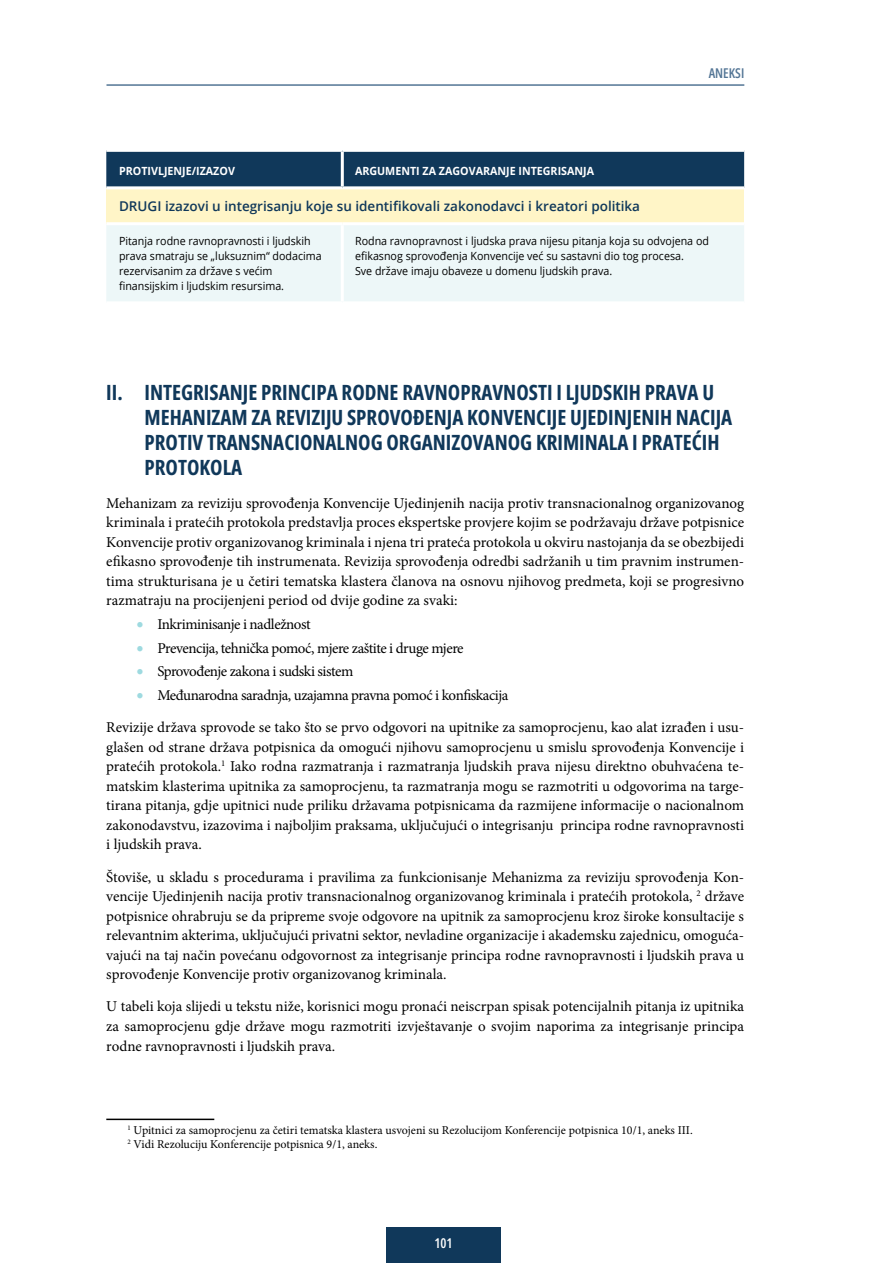
<style>
.page{position:relative;width:893px;height:1263px;background:#fff}
.page>*{position:absolute;margin:0;border:0;box-sizing:border-box;transform-origin:0 0}
.t1{font:700 21px/25.2px "Open Sans Condensed";color:#10385a}
.t2{font:15px/19.5px "Minion Pro";letter-spacing:-.01em;color:#000;text-align:justify}
.t3{font:15px "Minion Pro";letter-spacing:-.03em;color:#000}
.t4{font:15px "Minion Pro";letter-spacing:-.035em;color:#000}
.t5{font:600 13.5px "Open Sans";color:#10385a}
.t6{font:600 13.5px "Open Sans Condensed";color:#537595}
.t7{font:600 13.5px "Open Sans Condensed";color:#fff}
.t8{font:12px/14.4px "Minion Pro";color:#000}
.t9{font:11.25px/15px "Open Sans";color:#000;scale:.95 1}
.t10{font:700 11.25px "Open Sans";color:#fff;scale:.95 1}
.s1{font-weight:700;font-size:19.5px;color:#9edae0}
</style>
<div class="page">
<hr style="left:106px;top:84px;width:638px;height:2px;background:#537595">
<div style="left:386px;top:1227px;width:115px;height:36px;background:#10385a"></div>
<div style="left:106px;top:152px;width:638px;height:34px;background:#10385a"></div>
<div style="left:106px;top:188px;width:638px;height:36px;background:#fff5c7"></div>
<div style="left:106px;top:225px;width:638px;height:76px;background:#edf7f8"></div>
<hr style="left:341px;top:152px;width:3px;height:34px;background:#fff">
<hr style="left:342px;top:186px;width:402px;height:3px;background:#fff">
<hr style="left:106px;top:222px;width:236px;height:3px;background:#fff">
<hr style="left:342px;top:222px;width:402px;height:3px;background:#fff">
<hr style="left:341px;top:225px;width:3px;height:76px;background:#fff">
<hr style="left:106px;top:186px;width:236px;height:3px;background:#fff">
<hr style="left:106px;top:1118px;width:108px;height:2px;background:#000">
<p class="t6" style="left:709px;top:64px;width:37px">ANEKSI</p>
<p class="t10" style="left:119px;top:163px;width:123px">PROTIVLJENJE/IZAZOV</p>
<p class="t10" style="left:355px;top:163px;width:253px">ARGUMENTI ZA ZAGOVARANJE INTEGRISANJA</p>
<p class="t5" style="left:119px;top:197px;width:523px">DRUGI izazovi u integrisanju koje su identifikovali zakonodavci i kreatori politika</p>
<p class="t9" style="left:119px;top:233px;width:215px">Pitanja rodne ravnopravnosti i ljudskih prava smatraju se „luksuznim“ dodacima rezervisanim za države s većim finansijskim i ljudskim resursima.</p>
<p class="t9" style="left:355px;top:233px;width:374px">Rodna ravnopravnost i ljudska prava nijesu pitanja koja su odvojena od efikasnog sprovođenja Konvencije već su sastavni dio tog procesa.<br>Sve države imaju obaveze u domenu ljudskih prava.</p>
<h1 class="t1" style="left:145px;top:379px;width:589px;text-indent:-38px">II. INTEGRISANJE PRINCIPA RODNE RAVNOPRAVNOSTI I LJUDSKIH PRAVA U MEHANIZAM ZA REVIZIJU SPROVOĐENJA KONVENCIJE UJEDINJENIH NACIJA PROTIV TRANSNACIONALNOG ORGANIZOVANOG KRIMINALA I PRATEĆIH PROTOKOLA</h1>
<p class="t2" style="left:106px;top:493px;width:639px">Mehanizam za reviziju sprovođenja Konvencije Ujedinjenih nacija protiv transnacionalnog organizovanog kriminala i pratećih protokola predstavlja proces ekspertske provjere kojim se podržavaju države potpisnice Konvencije protiv organizovanog kriminala i njena tri prateća protokola u okviru nastojanja da se obezbijedi efikasno sprovođenje tih instrumenata. Revizija sprovođenja odredbi sadržanih u tim pravnim instrumen&shy;tima strukturisana je u četiri tematska klastera članova na osnovu njihovog predmeta, koji se progresivno razmatraju na procijenjeni period od dvije godine za svaki:</p>
<p class="t3" style="left:136px;top:614px;width:176px"><span class="s1">•</span> Inkriminisanje i nadležnost</p>
<p class="t3" style="left:136px;top:638px;width:329px"><span class="s1">•</span> Prevencija, tehnička pomoć, mjere zaštite i druge mjere</p>
<p class="t4" style="left:136px;top:662px;width:219px"><span class="s1">•</span> Sprovođenje zakona i sudski sistem</p>
<p class="t2" style="left:106px;top:679px;width:639px;line-height:32.2px;text-indent:30px"><span class="s1">•</span> Međunarodna saradnja, uzajamna pravna pomoć i konfiskacija<br>Revizije država sprovode se tako što se prvo odgovori na upitnike za samoprocjenu, kao alat izrađen i usu-</p>
<p class="t2" style="left:106px;top:737px;width:639px">glašen od strane država potpisnica da omogući njihovu samoprocjenu u smislu sprovođenja Konvencije i pratećih protokola.<sup>1</sup> Iako rodna razmatranja i razmatranja ljudskih prava nijesu direktno obuhvaćena te&shy;matskim klasterima upitnika za samoprocjenu, ta razmatranja mogu se razmotriti u odgovorima na targe&shy;tirana pitanja, gdje upitnici nude priliku državama potpisnicama da razmijene informacije o nacionalnom zakonodavstvu, izazovima i najboljim praksama, uključujući o integrisanju principa rodne ravnopravnosti i ljudskih prava.</p>
<p class="t2" style="left:106px;top:867px;width:639px">Štoviše, u skladu s procedurama i pravilima za funkcionisanje Mehanizma za reviziju sprovođenja Kon&shy;vencije Ujedinjenih nacija protiv transnacionalnog organizovanog kriminala i pratećih protokola, <sup>2</sup> države potpisnice ohrabruju se da pripreme svoje odgovore na upitnik za samoprocjenu kroz široke konsultacije s relevantnim akterima, uključujući privatni sektor, nevladine organizacije i akademsku zajednicu, omoguća&shy;vajući na taj način povećanu odgovornost za integrisanje principa rodne ravnopravnosti i ljudskih prava u sprovođenje Konvencije protiv organizovanog kriminala.</p>
<p class="t2" style="left:106px;top:997px;width:639px">U tabeli koja slijedi u tekstu niže, korisnici mogu pronaći neiscrpan spisak potencijalnih pitanja iz upitnika za samoprocjenu gdje države mogu razmotriti izvještavanje o svojim naporima za integrisanje principa rodne ravnopravnosti i ljudskih prava.</p>
<p class="t8" style="left:128px;top:1123px;width:567px"><sup>1</sup> Upitnici za samoprocjenu za četiri tematska klastera usvojeni su Rezolucijom Konferencije potpisnica 10/1, aneks III.<br><sup>2</sup> Vidi Rezoluciju Konferencije potpisnica 9/1, aneks.</p>
<p class="t7" style="left:434px;top:1234px;width:20px">101</p>
</div>
